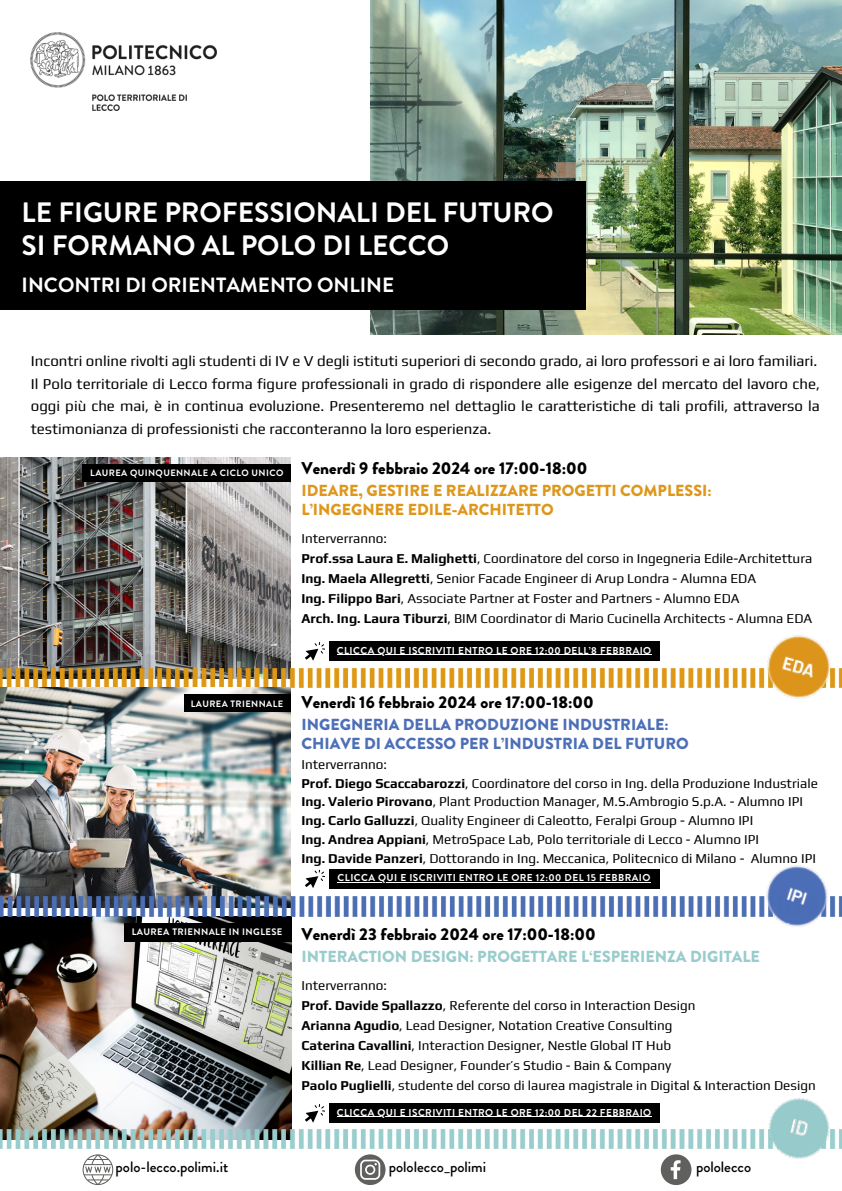
<style>
.page{position:relative;width:842px;height:1191px;background:#fff}
.page>*{position:absolute;margin:0;border:0;box-sizing:border-box;transform-origin:0 0}
.t1{font:700 28px "Brandon Grotesque";color:#fff}
.t2{font:700 20.6px "Brandon Grotesque";color:#fff}
.t3{font:900 17px "Brandon Grotesque";color:#000}
.t4{font:900 16px "Brandon Grotesque";color:#4d6fb8}
.t5{font:900 16px "Brandon Grotesque";color:#de971b}
.t6{font:900 16px "Brandon Grotesque";color:#9cc}
.t7{font:15px/22.5px "Play";color:#000;text-align:justify}
.t8{font:500 15px "Brandon Grotesque";color:#000}
.t9{font:13.5px "Play";color:#000}
.t10{font:700 10px "Brandon Grotesque";letter-spacing:.045em;color:#fff}
.t11{font:700 9.4px "Brandon Grotesque";letter-spacing:.045em;color:#fff}
.t12{font:700 9.2px "Brandon Grotesque";letter-spacing:.045em;color:#fff}
.s1{font-weight:700}
</style>
<div class="page">
<img style="left:31px;top:32px;width:186px;height:78px">
<img style="left:371px;top:0;width:471px;height:335px">
<div style="left:0;top:181px;width:586px;height:129px;background:#000"></div>
<img style="left:0;top:457px;width:291px;height:211px">
<img style="left:0;top:668px;width:756px;height:19px">
<img style="left:759px;top:635px;width:83px;height:64px">
<img style="left:0;top:687px;width:290px;height:209px">
<img style="left:0;top:916px;width:291px;height:213px">
<img style="left:0;top:1129px;width:756px;height:19px">
<div style="left:329px;top:641px;width:330px;height:20px;background:#000"></div>
<hr style="left:337px;top:654px;width:315px;height:1px;background:#fff">
<svg style="left:305px;top:642px;width:20px;height:19px"></svg>
<svg style="left:661px;top:1154px;width:30px;height:30px"></svg>
<svg style="left:355px;top:1154px;width:30px;height:30px"></svg>
<svg style="left:83px;top:1154px;width:30px;height:30px"></svg>
<img style="left:0;top:896px;width:842px;height:20px">
<img style="left:755px;top:865px;width:84px;height:62px">
<div style="left:329px;top:868px;width:330px;height:20px;background:#000"></div>
<hr style="left:338px;top:881px;width:313px;height:1px;background:#fff">
<svg style="left:305px;top:869px;width:20px;height:19px"></svg>
<div style="left:329px;top:1103px;width:330px;height:19px;background:#000"></div>
<hr style="left:337px;top:1116px;width:315px;height:1px;background:#fff">
<svg style="left:305px;top:1104px;width:20px;height:19px"></svg>
<img style="left:759px;top:1098px;width:83px;height:61px">
<div style="left:83px;top:464px;width:208px;height:17px;background:#000"></div>
<div style="left:124px;top:923px;width:166px;height:18px;background:#000"></div>
<div style="left:184px;top:694px;width:106px;height:18px;background:#000"></div>
<p class="t1" style="left:22px;top:192px;width:533px">LE FIGURE PROFESSIONALI DEL FUTURO</p>
<p class="t1" style="left:22px;top:225px;width:429px">SI FORMANO AL POLO DI LECCO</p>
<p class="t2" style="left:22px;top:270px;width:374px">INCONTRI DI ORIENTAMENTO ONLINE</p>
<p class="t7" style="left:31px;top:349px;width:788px">Incontri online rivolti agli studenti di IV e V degli istituti superiori di secondo grado, ai loro professori e ai loro familiari.</p>
<p class="t7" style="left:31px;top:372px;width:790px">Il Polo territoriale di Lecco forma figure professionali in grado di rispondere alle esigenze del mercato del lavoro che, oggi più che mai, è in continua evoluzione. Presenteremo nel dettaglio le caratteristiche di tali profili, attraverso la testimonianza di professionisti che racconteranno la loro esperienza.</p>
<p class="t12" style="left:90px;top:466px;width:195px">LAUREA QUINQUENNALE A CICLO UNICO</p>
<p class="t3" style="left:301px;top:456px;width:287px">Venerdì 9 febbraio 2024 ore 17:00-18:00</p>
<p class="t5" style="left:301px;top:479px;width:412px">IDEARE, GESTIRE E REALIZZARE PROGETTI COMPLESSI:</p>
<p class="t5" style="left:301px;top:498px;width:254px">L’INGEGNERE EDILE-ARCHITETTO</p>
<p class="t9" style="left:301px;top:530px;width:87px">Interverranno:</p>
<p class="t9" style="left:301px;top:550px;width:512px"><span class="s1">Prof.ssa Laura E. Malighetti</span>, Coordinatore del corso in Ingegneria Edile-Architettura</p>
<p class="t9" style="left:301px;top:570px;width:456px"><span class="s1">Ing. Maela Allegretti</span>, Senior Facade Engineer di Arup Londra - Alumna EDA</p>
<p class="t9" style="left:301px;top:590px;width:440px"><span class="s1">Ing. Filippo Bari</span>, Associate Partner at Foster and Partners - Alumno EDA</p>
<p class="t9" style="left:301px;top:610px;width:512px"><span class="s1">Arch. Ing. Laura Tiburzi</span>, BIM Coordinator di Mario Cucinella Architects - Alumna EDA</p>
<p class="t12" style="left:191px;top:697px;width:94px">LAUREA TRIENNALE</p>
<p class="t11" style="left:132px;top:925px;width:152px">LAUREA TRIENNALE IN INGLESE</p>
<p class="t10" style="left:337px;top:643px;width:316px">CLICCA QUI E ISCRIVITI ENTRO LE ORE 12:00 DELL’8 FEBBRAIO</p>
<p class="t3" style="left:301px;top:689px;width:294px">Venerdì 16 febbraio 2024 ore 17:00-18:00</p>
<p class="t4" style="left:301px;top:712px;width:369px">INGEGNERIA DELLA PRODUZIONE INDUSTRIALE:</p>
<p class="t4" style="left:301px;top:731px;width:389px">CHIAVE DI ACCESSO PER L’INDUSTRIA DEL FUTURO</p>
<p class="t9" style="left:301px;top:756px;width:87px">Interverranno:</p>
<p class="t9" style="left:301px;top:774px;width:518px"><span class="s1">Prof. Diego Scaccabarozzi</span>, Coordinatore del corso in Ing. della Produzione Industriale</p>
<p class="t9" style="left:301px;top:793px;width:503px"><span class="s1">Ing. Valerio Pirovano</span>, Plant Production Manager, M.S.Ambrogio S.p.A. - Alumno IPI</p>
<p class="t9" style="left:301px;top:812px;width:453px"><span class="s1">Ing. Carlo Galluzzi</span>, Quality Engineer di Caleotto, Feralpi Group - Alumno IPI</p>
<p class="t9" style="left:301px;top:831px;width:459px"><span class="s1">Ing. Andrea Appiani</span>, MetroSpace Lab, Polo territoriale di Lecco - Alumno IPI</p>
<p class="t9" style="left:301px;top:850px;width:516px"><span class="s1">Ing. Davide Panzeri</span>, Dottorando in Ing. Meccanica, Politecnico di Milano - Alumno IPI</p>
<p class="t10" style="left:338px;top:870px;width:314px">CLICCA QUI E ISCRIVITI ENTRO LE ORE 12:00 DEL 15 FEBBRAIO</p>
<p class="t3" style="left:301px;top:922px;width:296px">Venerdì 23 febbraio 2024 ore 17:00-18:00</p>
<p class="t6" style="left:301px;top:944px;width:460px">INTERACTION DESIGN: PROGETTARE L‘ESPERIENZA DIGITALE</p>
<p class="t9" style="left:301px;top:976px;width:87px">Interverranno:</p>
<p class="t9" style="left:301px;top:996px;width:395px"><span class="s1">Prof. Davide Spallazzo</span>, Referente del corso in Interaction Design</p>
<p class="t9" style="left:301px;top:1016px;width:372px"><span class="s1">Arianna Agudio</span>, Lead Designer, Notation Creative Consulting</p>
<p class="t9" style="left:301px;top:1036px;width:371px"><span class="s1">Caterina Cavallini</span>, Interaction Designer, Nestle Global IT Hub</p>
<p class="t9" style="left:301px;top:1056px;width:371px"><span class="s1">Killian Re</span>, Lead Designer, Founder’s Studio - Bain &amp; Company</p>
<p class="t9" style="left:301px;top:1076px;width:516px"><span class="s1">Paolo Puglielli</span>, studente del corso di laurea magistrale in Digital &amp; Interaction Design</p>
<p class="t10" style="left:337px;top:1105px;width:316px">CLICCA QUI E ISCRIVITI ENTRO LE ORE 12:00 DEL 22 FEBBRAIO</p>
<p class="t8" style="left:116px;top:1156px;width:114px">polo-lecco.polimi.it</p>
<p class="t8" style="left:389px;top:1156px;width:99px">pololecco_polimi</p>
<p class="t8" style="left:696px;top:1156px;width:57px">pololecco</p>
</div>
